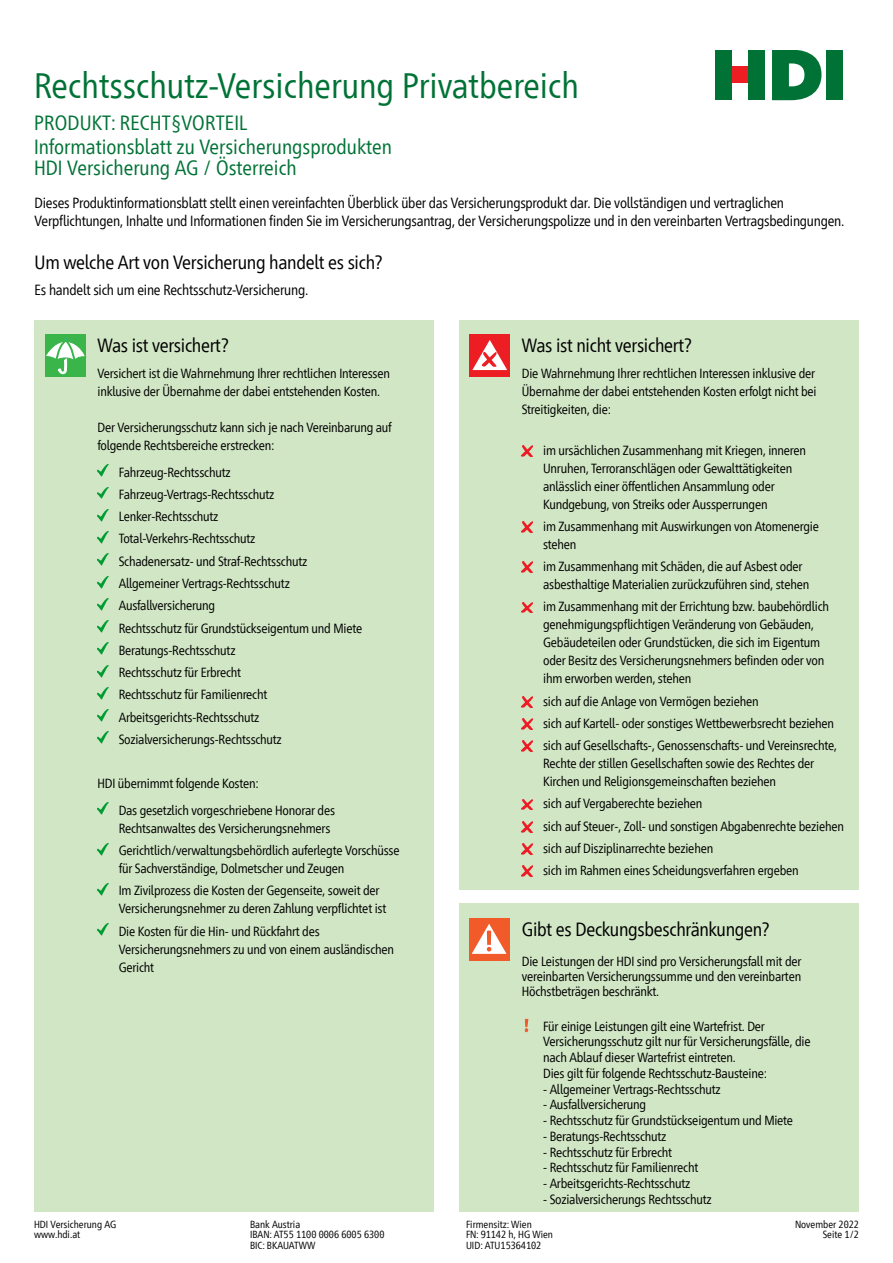
<style>
.page{position:relative;width:893px;height:1263px;background:#fff}
.page>*{position:absolute;margin:0;border:0;box-sizing:border-box;transform-origin:0 0}
.t1{font:36px "HDI Pro Cnd";color:#007236}
.t2{font:21px/24px "HDI Pro Cnd";color:#007236}
.t3{font:19.5px "HDI Pro Cnd";letter-spacing:-.015em;color:#000}
.t4{font:15px/18px "HDI Pro Cnd";letter-spacing:-.015em;color:#000}
.t5{font:13.5px/22.2px "HDI Pro Cnd";letter-spacing:-.015em;color:#000}
.t6{font:10.5px "HDI Pro Cnd";color:#000}
</style>
<div class="page">
<div style="left:459px;top:321px;width:400px;height:569px;background:#d1e6c5"></div>
<div style="left:34px;top:321px;width:400px;height:891px;background:#d1e6c5"></div>
<div style="left:459px;top:904px;width:400px;height:308px;background:#d1e6c5"></div>
<svg style="left:97px;top:465px;width:11px;height:12px"></svg>
<svg style="left:97px;top:487px;width:11px;height:12px"></svg>
<svg style="left:97px;top:509px;width:11px;height:12px"></svg>
<svg style="left:97px;top:532px;width:11px;height:11px"></svg>
<svg style="left:97px;top:554px;width:11px;height:12px"></svg>
<svg style="left:97px;top:576px;width:11px;height:12px"></svg>
<svg style="left:97px;top:598px;width:11px;height:12px"></svg>
<svg style="left:97px;top:621px;width:11px;height:11px"></svg>
<svg style="left:97px;top:643px;width:11px;height:12px"></svg>
<svg style="left:97px;top:665px;width:11px;height:12px"></svg>
<svg style="left:97px;top:687px;width:11px;height:12px"></svg>
<svg style="left:97px;top:710px;width:11px;height:11px"></svg>
<svg style="left:97px;top:732px;width:11px;height:12px"></svg>
<svg style="left:97px;top:803px;width:11px;height:12px"></svg>
<svg style="left:97px;top:843px;width:11px;height:12px"></svg>
<svg style="left:97px;top:883px;width:11px;height:12px"></svg>
<svg style="left:97px;top:924px;width:11px;height:11px"></svg>
<svg style="left:522px;top:445px;width:11px;height:11px"></svg>
<svg style="left:522px;top:521px;width:11px;height:11px"></svg>
<svg style="left:522px;top:562px;width:11px;height:11px"></svg>
<svg style="left:522px;top:602px;width:11px;height:11px"></svg>
<svg style="left:522px;top:696px;width:11px;height:11px"></svg>
<svg style="left:522px;top:718px;width:11px;height:11px"></svg>
<svg style="left:522px;top:741px;width:11px;height:11px"></svg>
<svg style="left:522px;top:799px;width:11px;height:11px"></svg>
<svg style="left:522px;top:821px;width:11px;height:11px"></svg>
<svg style="left:522px;top:843px;width:11px;height:11px"></svg>
<svg style="left:522px;top:866px;width:11px;height:11px"></svg>
<svg style="left:525px;top:1019px;width:3px;height:13px"></svg>
<div style="left:45px;top:334px;width:41px;height:42px;background:#39b54a"></div>
<svg style="left:46px;top:337px;width:39px;height:37px"></svg>
<div style="left:469px;top:334px;width:41px;height:42px;background:#ed1d24"></div>
<svg style="left:472px;top:340px;width:35px;height:30px"></svg>
<div style="left:469px;top:918px;width:41px;height:42px;background:#f15a29"></div>
<svg style="left:472px;top:924px;width:34px;height:30px"></svg>
<svg style="left:772px;top:50px;width:49px;height:50px"></svg>
<div style="left:826px;top:50px;width:17px;height:50px;background:#007236"></div>
<div style="left:731px;top:66px;width:17px;height:17px;background:#ed1d24"></div>
<div style="left:748px;top:50px;width:17px;height:50px;background:#007236"></div>
<div style="left:715px;top:50px;width:16px;height:50px;background:#007236"></div>
<h1 class="t1" style="left:34px;top:59px;width:546px">Rechtsschutz-Versicherung Privatbereich</h1>
<h2 class="t2" style="left:34px;top:109px;width:359px">PRODUKT: RECHT§VORTEIL<br>Informationsblatt zu Versicherungsprodukten</h2>
<h2 class="t2" style="left:34px;top:154px;width:264px">HDI Versicherung AG / Österreich</h2>
<p class="t4" style="left:35px;top:193px;width:811px">Dieses Produktinformationsblatt stellt einen vereinfachten Überblick über das Versicherungsprodukt dar. Die vollständigen und vertraglichen<br>Verpflichtungen, Inhalte und Informationen finden Sie im Versicherungsantrag, der Versicherungspolizze und in den vereinbarten Vertragsbedingungen.</p>
<h3 class="t3" style="left:35px;top:247px;width:350px">Um welche Art von Versicherung handelt es sich?</h3>
<p class="t4" style="left:35px;top:280px;width:275px">Es handelt sich um eine Rechtsschutz-Versicherung.</p>
<h3 class="t3" style="left:97px;top:330px;width:133px">Was ist versichert?</h3>
<p class="t5" style="left:97px;top:363px;width:294px;line-height:18px">Versichert ist die Wahrnehmung Ihrer rechtlichen Interessen inklusive der Übernahme der dabei entstehenden Kosten.</p>
<p class="t5" style="left:97px;top:417px;width:296px;line-height:18px">Der Versicherungsschutz kann sich je nach Vereinbarung auf folgende Rechtsbereiche erstrecken:</p>
<p class="t5" style="left:119px;top:460px;width:245px">Fahrzeug-Rechtsschutz<br>Fahrzeug-Vertrags-Rechtsschutz<br>Lenker-Rechtsschutz<br>Total-Verkehrs-Rechtsschutz<br>Schadenersatz- und Straf-Rechtsschutz<br>Allgemeiner Vertrags-Rechtsschutz<br>Ausfallversicherung<br>Rechtsschutz für Grundstückseigentum und Miete<br>Beratungs-Rechtsschutz<br>Rechtsschutz für Erbrecht<br>Rechtsschutz für Familienrecht<br>Arbeitsgerichts-Rechtsschutz<br>Sozialversicherungs-Rechtsschutz</p>
<p class="t5" style="left:119px;top:769px;width:218px;line-height:26.5px;text-indent:-21px">HDI übernimmt folgende Kosten:<br>Das gesetzlich vorgeschriebene Honorar des</p>
<p class="t5" style="left:119px;top:816px;width:282px">Rechtsanwaltes des Versicherungsnehmers<br>Gerichtlich/verwaltungsbehördlich auferlegte Vorschüsse</p>
<p class="t5" style="left:119px;top:856px;width:262px">für Sachverständige, Dolmetscher und Zeugen<br>Im Zivilprozess die Kosten der Gegenseite, soweit der</p>
<p class="t5" style="left:119px;top:896px;width:269px">Versicherungsnehmer zu deren Zahlung verpflichtet ist<br>Die Kosten für die Hin- und Rückfahrt des</p>
<p class="t5" style="left:119px;top:939px;width:277px;line-height:18px">Versicherungsnehmers zu und von einem ausländischen<br>Gericht</p>
<h3 class="t3" style="left:522px;top:331px;width:172px">Was ist nicht versichert?</h3>
<p class="t5" style="left:522px;top:363px;width:296px;line-height:18px;text-align:justify">Die Wahrnehmung Ihrer rechtlichen Interessen inklusive der Übernahme der dabei entstehenden Kosten erfolgt nicht bei Streitigkeiten, die:</p>
<p class="t5" style="left:543px;top:440px;width:264px;line-height:18px">im ursächlichen Zusammenhang mit Kriegen, inneren Unruhen, Terroranschlägen oder Gewalttätigkeiten anlässlich einer öffentlichen Ansammlung oder Kundgebung, von Streiks oder Aussperrungen</p>
<p class="t5" style="left:543px;top:516px;width:277px;line-height:18px">im Zusammenhang mit Auswirkungen von Atomenergie stehen</p>
<p class="t5" style="left:543px;top:556px;width:268px;line-height:18px">im Zusammenhang mit Schäden, die auf Asbest oder asbesthaltige Materialien zurückzuführen sind, stehen</p>
<p class="t5" style="left:543px;top:596px;width:287px;line-height:18px">im Zusammenhang mit der Errichtung bzw. baubehördlich genehmigungspflichtigen Veränderung von Gebäuden, Gebäudeteilen oder Grundstücken, die sich im Eigentum oder Besitz des Versicherungsnehmers befinden oder von ihm erworben werden, stehen</p>
<p class="t5" style="left:543px;top:689px;width:295px">sich auf die Anlage von Vermögen beziehen<br>sich auf Kartell- oder sonstiges Wettbewerbsrecht beziehen sich auf Gesellschafts-, Genossenschafts- und Vereinsrechte,</p>
<p class="t5" style="left:543px;top:753px;width:273px;line-height:18px">Rechte der stillen Gesellschaften sowie des Rechtes der<br>Kirchen und Religionsgemeinschaften beziehen</p>
<p class="t5" style="left:543px;top:791px;width:302px">sich auf Vergaberechte beziehen<br>sich auf Steuer-, Zoll- und sonstigen Abgabenrechte beziehen sich auf Disziplinarrechte beziehen<br>sich im Rahmen eines Scheidungsverfahren ergeben</p>
<h3 class="t3" style="left:522px;top:914px;width:249px">Gibt es Deckungsbeschränkungen?</h3>
<p class="t5" style="left:522px;top:952px;width:281px;line-height:15px;text-align:justify">Die Leistungen der HDI sind pro Versicherungsfall mit der vereinbarten Versicherungssumme und den vereinbarten Höchstbeträgen beschränkt.</p>
<p class="t5" style="left:543px;top:1017px;width:269px;line-height:15.8px">Für einige Leistungen gilt eine Wartefrist. Der Versicherungsschutz gilt nur für Versicherungsfälle, die nach Ablauf dieser Wartefrist eintreten.<br>Dies gilt für folgende Rechtsschutz-Bausteine:</p>
<p class="t5" style="left:543px;top:1077px;width:179px">- Allgemeiner Vertrags-Rechtsschutz</p>
<p class="t5" style="left:543px;top:1092px;width:105px">- Ausfallversicherung</p>
<p class="t5" style="left:543px;top:1108px;width:252px">- Rechtsschutz für Grundstückseigentum und Miete</p>
<p class="t5" style="left:543px;top:1124px;width:125px">- Beratungs-Rechtsschutz</p>
<p class="t5" style="left:543px;top:1140px;width:131px">- Rechtsschutz für Erbrecht</p>
<p class="t5" style="left:543px;top:1155px;width:157px">- Rechtsschutz für Familienrecht</p>
<p class="t5" style="left:543px;top:1171px;width:149px">- Arbeitsgerichts-Rechtsschutz</p>
<p class="t5" style="left:543px;top:1187px;width:170px">- Sozialversicherungs Rechtsschutz</p>
<p class="t6" style="left:34px;top:1216px;width:84px">HDI Versicherung AG</p>
<p class="t6" style="left:250px;top:1216px;width:52px">Bank Austria</p>
<p class="t6" style="left:466px;top:1216px;width:67px">Firmensitz: Wien</p>
<p class="t6" style="left:795px;top:1216px;width:65px">November 2022</p>
<p class="t6" style="left:34px;top:1227px;width:48px">www.hdi.at</p>
<p class="t6" style="left:250px;top:1227px;width:136px">IBAN: AT55 1100 0006 6005 6300</p>
<p class="t6" style="left:466px;top:1227px;width:89px">FN: 91142 h, HG Wien</p>
<p class="t6" style="left:823px;top:1227px;width:38px">Seite 1/2</p>
<p class="t6" style="left:250px;top:1237px;width:67px">BIC: BKAUATWW</p>
<p class="t6" style="left:466px;top:1237px;width:77px">UID: ATU15364102</p>
</div>
